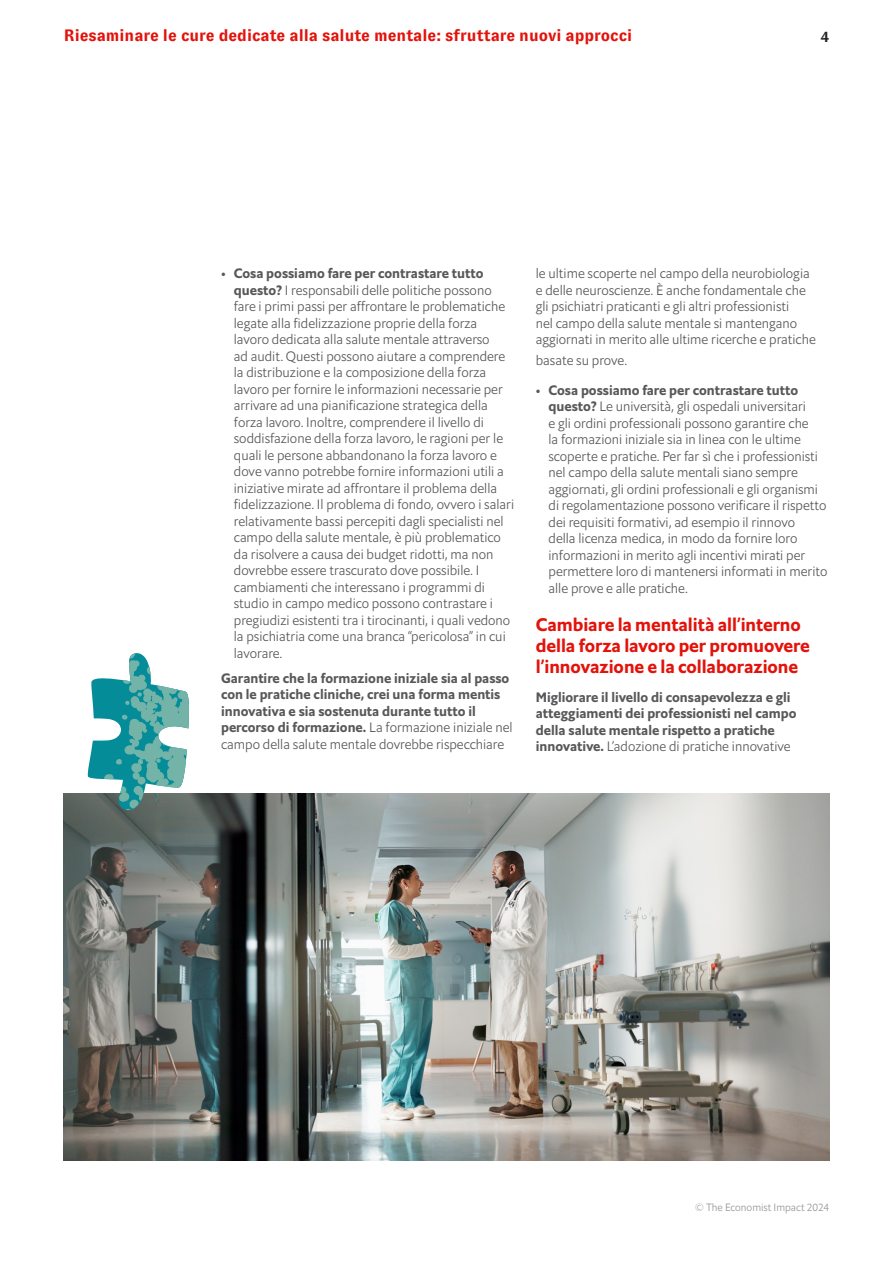
<style>
.page{position:relative;width:893px;height:1263px;background:#fff}
.page>*{position:absolute;margin:0;border:0;box-sizing:border-box;transform-origin:0 0}
._2__Page_subheader{font:18px/21px "Econ Sans Bol";color:#e3120b}
.t1{font:700 16.5px "GT Zirkon";color:#e3120b}
.t2{font:700 15px "GT Zirkon";color:#231f20}
._4__Body_text{font:13.5px/16.5px "Econ Sans Lig";color:#57585a}
._4__Body_text-2{font:13.5px/16.5px "Econ Sans Bol";color:#57585a}
.t3{font:10.5px "Econ Sans Lig";color:#939598}
.s1{font-size:14.25px}
.s2{font-family:"Econ Sans Bol"}
.s3{font-family:"Econ Sans Lig"}
</style>
<div class="page">
<img style="left:64px;top:793px;width:765px;height:368px">
<svg style="left:87px;top:653px;width:103px;height:159px"></svg>
<p class="t1" style="left:64px;top:27px;width:570px">Riesaminare le cure dedicate alla salute mentale: sfruttare nuovi approcci</p>
<p class="t2" style="left:821px;top:28px;width:10px">4</p>
<p class="_4__Body_text" style="left:234px;top:265px;width:282px;text-indent:-13px"><span class="s1">•</span> <span class="s2">Cosa possiamo fare per contrastare tutto questo?</span> I responsabili delle politiche possono fare i primi passi per affrontare le problematiche legate alla fidelizzazione proprie della forza lavoro dedicata alla salute mentale attraverso<br>ad audit. Questi possono aiutare a comprendere la distribuzione e la composizione della forza lavoro per fornire le informazioni necessarie per arrivare ad una pianificazione strategica della forza lavoro. Inoltre, comprendere il livello di soddisfazione della forza lavoro, le ragioni per le quali le persone abbandonano la forza lavoro e dove vanno potrebbe fornire informazioni utili a iniziative mirate ad affrontare il problema della fidelizzazione. Il problema di fondo, ovvero i salari relativamente bassi percepiti dagli specialisti nel campo della salute mentale, è più problematico da risolvere a causa dei budget ridotti, ma non dovrebbe essere trascurato dove possibile. I cambiamenti che interessano i programmi di studio in campo medico possono contrastare i pregiudizi esistenti tra i tirocinanti, i quali vedono la psichiatria come una branca “pericolosa” in cui lavorare.</p>
<p class="_4__Body_text-2" style="left:221px;top:670px;width:293px">Garantire che la formazione iniziale sia al passo con le pratiche cliniche, crei una forma mentis innovativa e sia sostenuta durante tutto il percorso di formazione. <span class="s3">La formazione iniziale nel campo della salute mentale dovrebbe rispecchiare</span></p>
<p class="_4__Body_text" style="left:536px;top:265px;width:282px">le ultime scoperte nel campo della neurobiologia e delle neuroscienze. È anche fondamentale che gli psichiatri praticanti e gli altri professionisti<br>nel campo della salute mentale si mantengano aggiornati in merito alle ultime ricerche e pratiche</p>
<p class="_4__Body_text" style="left:536px;top:352px;width:93px">basate su prove.</p>
<p class="_4__Body_text" style="left:549px;top:381px;width:280px;text-indent:-13px"><span class="s1">•</span> <span class="s2">Cosa possiamo fare per contrastare tutto questo?</span> Le università, gli ospedali universitari<br>e gli ordini professionali possono garantire che<br>la formazioni iniziale sia in linea con le ultime scoperte e pratiche. Per far sì che i professionisti nel campo della salute mentali siano sempre aggiornati, gli ordini professionali e gli organismi di regolamentazione possono verificare il rispetto dei requisiti formativi, ad esempio il rinnovo<br>della licenza medica, in modo da fornire loro informazioni in merito agli incentivi mirati per permettere loro di mantenersi informati in merito alle prove e alle pratiche.</p>
<p class="_2__Page_subheader" style="left:536px;top:614px;width:276px">Cambiare la mentalità all’interno della forza lavoro per promuovere l’innovazione e la collaborazione</p>
<p class="_4__Body_text-2" style="left:536px;top:689px;width:262px">Migliorare il livello di consapevolezza e gli atteggiamenti dei professionisti nel campo della salute mentale rispetto a pratiche innovative. <span class="s3">L’adozione di pratiche innovative</span></p>
<p class="t3" style="left:695px;top:1201px;width:136px">© The Economist Impact 2024</p>
</div>
